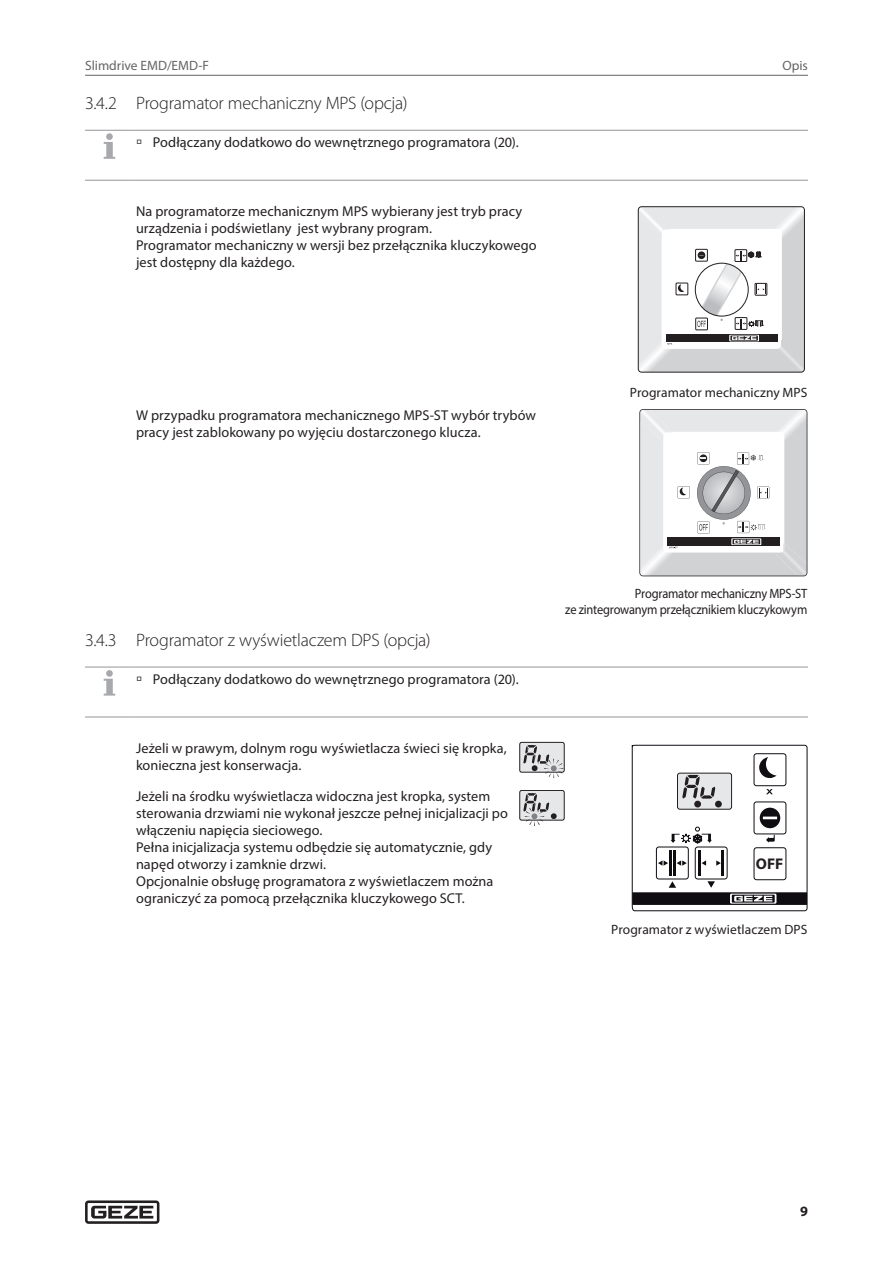
<style>
.page{position:relative;width:893px;height:1263px;background:#fff}
.page>*{position:absolute;margin:0;border:0;box-sizing:border-box;transform-origin:0 0}
.t1{font:300 18px "Myriad Pro";letter-spacing:-.015em;color:#231f20}
.t2{font:700 15.6px "Myriad Pro";color:#231f20}
.t3{font:14.25px/17.1px "Myriad Pro";letter-spacing:.005em;color:#231f20}
.t4{font:700 14.25px "Myriad Pro";color:#231f20}
.t5{font:13.5px/16.2px "Myriad Pro";letter-spacing:-.005em;color:#231f20;text-align:right;scale:.92 1}
.t6{font:13.5px "Myriad Pro";letter-spacing:-.005em;color:#231f20}
.t7{font:13.5px "Myriad Pro";color:#636366}
</style>
<div class="page">
<svg style="left:85px;top:1200px;width:74px;height:24px"></svg>
<hr style="left:85px;top:75px;width:723px;height:1px;background:#636366">
<hr style="left:85px;top:130px;width:51px;height:1px;background:#939598">
<hr style="left:85px;top:180px;width:51px;height:1px;background:#939598">
<hr style="left:136px;top:130px;width:672px;height:1px;background:#939598">
<hr style="left:136px;top:180px;width:672px;height:1px;background:#939598">
<div style="left:106px;top:133px;width:7px;height:7px;background:#a8a9ad;border-radius:50%"></div>
<svg style="left:104px;top:142px;width:11px;height:17px"></svg>
<svg style="left:638px;top:206px;width:166px;height:166px"></svg>
<div style="left:638px;top:206px;width:167px;height:166px;border:1px solid #231f20;border-radius:3px"></div>
<svg style="left:639px;top:409px;width:168px;height:167px"></svg>
<hr style="left:85px;top:667px;width:51px;height:1px;background:#939598">
<hr style="left:85px;top:717px;width:51px;height:1px;background:#939598">
<hr style="left:136px;top:667px;width:672px;height:1px;background:#939598">
<hr style="left:136px;top:717px;width:672px;height:1px;background:#939598">
<div style="left:106px;top:670px;width:7px;height:7px;background:#a8a9ad;border-radius:50%"></div>
<svg style="left:104px;top:679px;width:11px;height:17px"></svg>
<div style="left:520px;top:742px;width:44px;height:30px;background:#e6e7e9;border-radius:2px"></div>
<div style="left:519px;top:742px;width:46px;height:31px;border:1px solid #231f20;border-radius:2px"></div>
<svg style="left:523px;top:745px;width:40px;height:33px"></svg>
<svg style="left:632px;top:745px;width:175px;height:166px"></svg>
<div style="left:520px;top:790px;width:44px;height:30px;background:#e6e7e9;border-radius:2px"></div>
<div style="left:519px;top:790px;width:46px;height:30px;border:1px solid #231f20;border-radius:2px"></div>
<svg style="left:523px;top:793px;width:34px;height:33px"></svg>
<p class="t7" style="left:85px;top:57px;width:125px">Slimdrive EMD/EMD-F</p>
<p class="t1" style="left:85px;top:92px;width:324px">3.4.2 Programator mechaniczny MPS (opcja)</p>
<p class="t3" style="left:136px;top:134px;width:384px">→ Podłączany dodatkowo do wewnętrznego programatora (20).</p>
<p class="t3" style="left:136px;top:202px;width:402px">Na programatorze mechanicznym MPS wybierany jest tryb pracy urządzenia i podświetlany jest wybrany program.<br>Programator mechaniczny w wersji bez przełącznika kluczykowego jest dostępny dla każdego.</p>
<p class="t3" style="left:136px;top:406px;width:402px">W przypadku programatora mechanicznego MPS-ST wybór trybów pracy jest zablokowany po wyjęciu dostarczonego klucza.</p>
<p class="t7" style="left:782px;top:57px;width:27px">Opis</p>
<p class="t6" style="left:630px;top:384px;width:179px">Programator mechaniczny MPS</p>
<p class="t1" style="left:85px;top:629px;width:347px">3.4.3 Programator z wyświetlaczem DPS (opcja)</p>
<p class="t3" style="left:136px;top:670px;width:384px">→ Podłączany dodatkowo do wewnętrznego programatora (20).</p>
<p class="t3" style="left:136px;top:739px;width:372px">Jeżeli w prawym, dolnym rogu wyświetlacza świeci się kropka, konieczna jest konserwacja.</p>
<p class="t3" style="left:136px;top:787px;width:373px">Jeżeli na środku wyświetlacza widoczna jest kropka, system sterowania drzwiami nie wykonał jeszcze pełnej inicjalizacji po włączeniu napięcia sieciowego.<br>Pełna inicjalizacja systemu odbędzie się automatycznie, gdy napęd otworzy i zamknie drzwi.<br>Opcjonalnie obsługę programatora z wyświetlaczem można ograniczyć za pomocą przełącznika kluczykowego SCT.</p>
<p class="t5" style="left:565px;top:585px;width:265px">Programator mechaniczny MPS-ST<br>ze zintegrowanym przełącznikiem kluczykowym</p>
<p class="t2" style="left:756px;top:854px;width:29px">OFF</p>
<p class="t6" style="left:611px;top:921px;width:198px">Programator z wyświetlaczem DPS</p>
<p class="t4" style="left:800px;top:1202px;width:9px">9</p>
</div>
